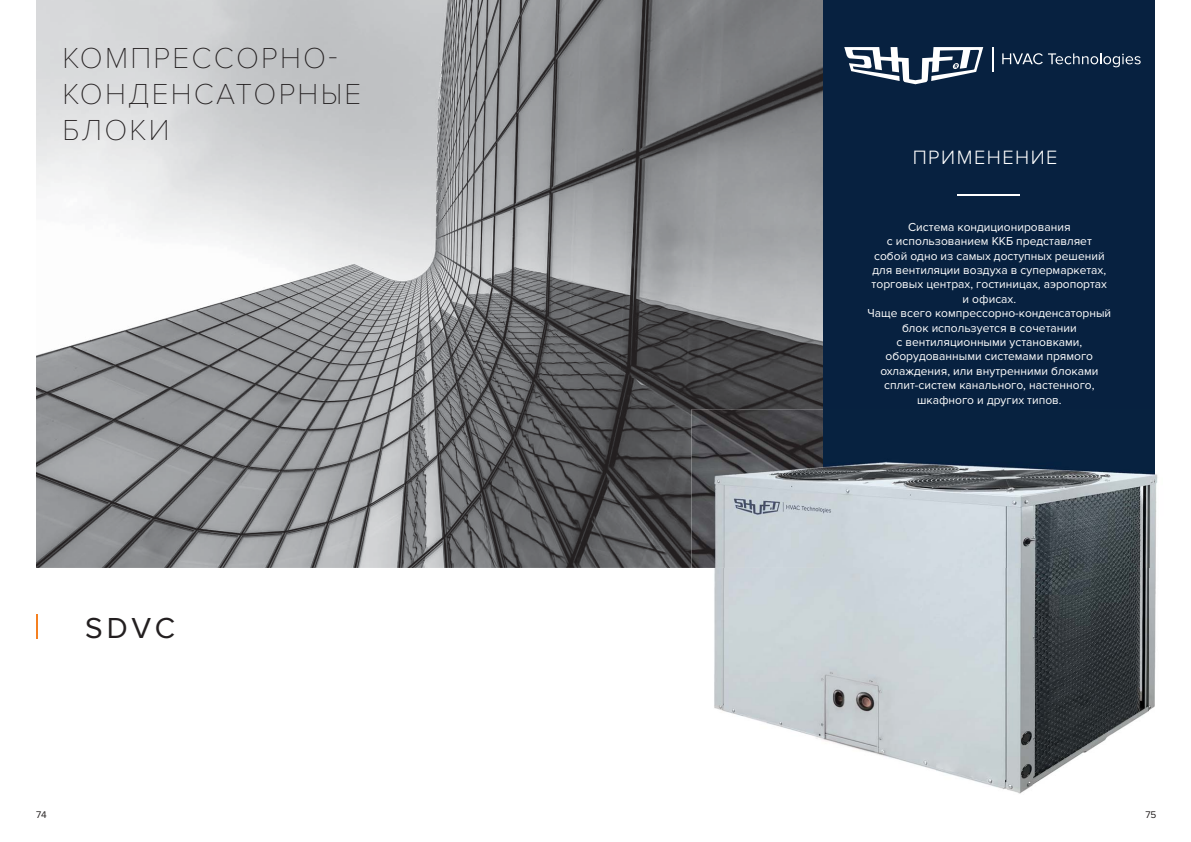
<style>
.page{position:relative;width:1191px;height:842px;background:#fff}
.page>*{position:absolute;margin:0;border:0;box-sizing:border-box;transform-origin:0 0}
.t1{font:100 30px/36px "Proxima Nova T";letter-spacing:.075em;color:#231f20}
.t2{font:30px "Proxima Nova";color:#231f20}
.t3{font:300 20px "Proxima Nova";letter-spacing:.075em;color:#fff}
.t4{font:12px/14.4px "Proxima Nova";color:#fff;text-align:center}
.t5{font:10px "Proxima Nova";color:#231f20}
</style>
<div class="page">
<img style="left:36px;top:0;width:787px;height:568px">
<div style="left:823px;top:0;width:332px;height:568px;background:#072140"></div>
<hr style="left:957px;top:195px;width:62px;height:1px;background:#fff">
<img style="left:1148px;top:474px;width:10px;height:238px">
<img style="left:714px;top:568px;width:222px;height:202px">
<img style="left:936px;top:568px;width:212px;height:226px">
<img style="left:691px;top:409px;width:132px;height:159px">
<img style="left:823px;top:461px;width:332px;height:107px">
<svg style="left:36px;top:614px;width:1px;height:24px"></svg>
<svg style="left:844px;top:47px;width:139px;height:37px"></svg>
<svg style="left:992px;top:47px;width:1px;height:25px"></svg>
<svg style="left:1002px;top:53px;width:40px;height:11px"></svg>
<svg style="left:1048px;top:53px;width:92px;height:14px"></svg>
<h1 class="t1" style="left:62px;top:43px;width:300px">КОМПРЕССОРНО-<br>КОНДЕНСАТОРНЫЕ<br>БЛОКИ</h1>
<h1 class="t2" style="left:85px;top:617px;width:92px">SDVC</h1>
<h2 class="t3" style="left:912px;top:150px;width:146px">ПРИМЕНЕНИЕ</h2>
<p class="t4" style="left:867px;top:221px;width:245px">Система кондиционирования<br>с использованием ККБ представляет<br>собой одно из самых доступных решений для вентиляции воздуха в супермаркетах, торговых центрах, гостиницах, аэропортах и офисах.<br>Чаще всего компрессорно-конденсаторный блок используется в сочетании<br>с вентиляционными установками, оборудованными системами прямого охлаждения, или внутренними блоками сплит-систем канального, настенного, шкафного и других типов.</p>
<p class="t5" style="left:36px;top:810px;width:12px">74</p>
<p class="t5" style="left:1145px;top:810px;width:13px">75</p>
</div>
